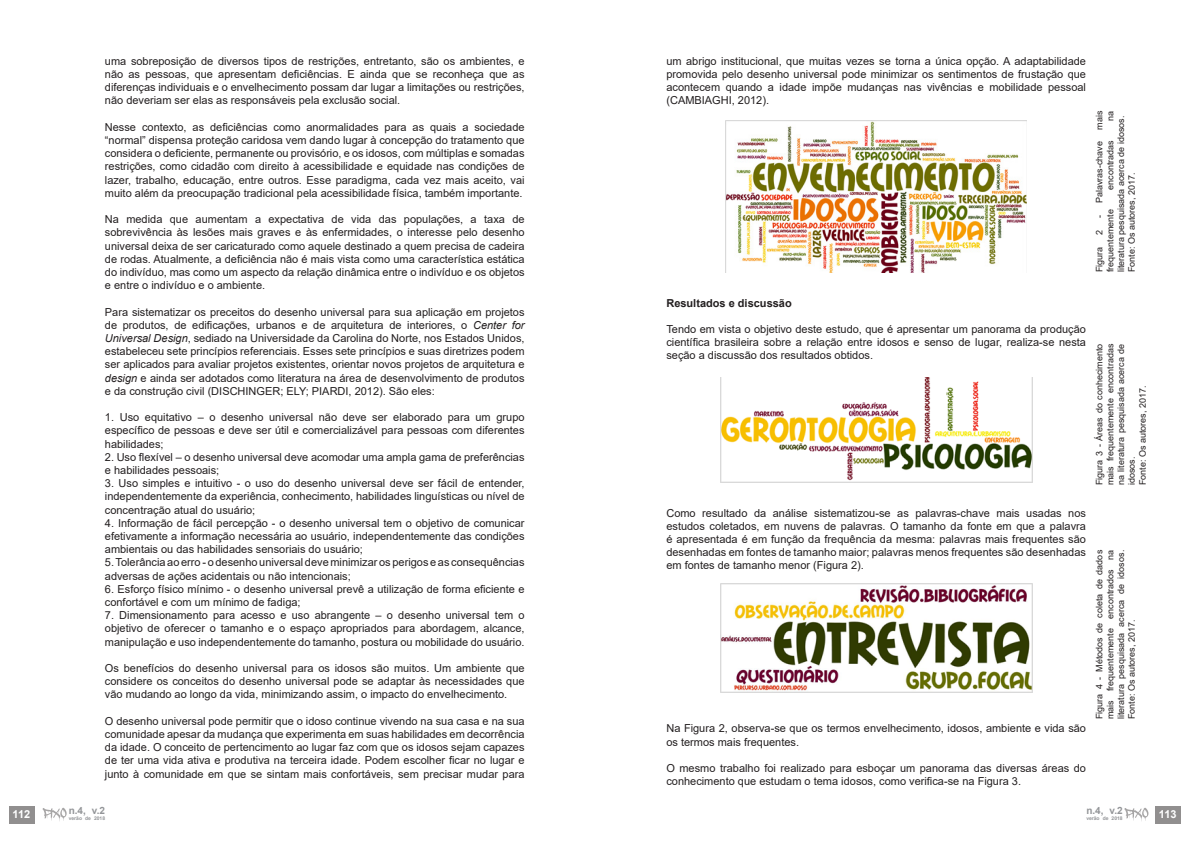
<style>
.page{position:relative;width:1191px;height:842px;background:#fff}
.page>*{position:absolute;margin:0;border:0;box-sizing:border-box;transform-origin:0 0}
.t1{font:11px/13.2px "Arial";color:#231f20;text-align:justify}
.t2{font:700 11px "Arial";color:#231f20}
.t3{font:700 11px "Arial";letter-spacing:-.025em;color:#fff}
.t4{font:700 10px "Arial";color:#939598}
.t5{font:9px/10.8px "Arial";color:#231f20;text-align:justify}
.t6{font:700 5px "Arial";color:#939598}
.s1{font-style:italic}
</style>
<div class="page">
<div style="left:1155px;top:806px;width:25px;height:17px;background:#918f8f"></div>
<svg style="left:1124px;top:808px;width:24px;height:13px"></svg>
<div style="left:9px;top:806px;width:25px;height:17px;background:#918f8f"></div>
<svg style="left:43px;top:808px;width:24px;height:13px"></svg>
<img style="left:726px;top:120px;width:300px;height:152px">
<img style="left:720px;top:377px;width:312px;height:106px">
<img style="left:720px;top:583px;width:312px;height:109px">
<p class="t3" style="left:13px;top:806px;width:19px">112</p>
<p class="t1" style="left:105px;top:54px;width:421px">uma sobreposição de diversos tipos de restrições, entretanto, são os ambientes, e não as pessoas, que apresentam deficiências. E ainda que se reconheça que as diferenças individuais e o envelhecimento possam dar lugar a limitações ou restrições, não deveriam ser elas as responsáveis pela exclusão social.</p>
<p class="t1" style="left:105px;top:120px;width:421px">Nesse contexto, as deficiências como anormalidades para as quais a sociedade “normal” dispensa proteção caridosa vem dando lugar à concepção do tratamento que considera o deficiente, permanente ou provisório, e os idosos, com múltiplas e somadas restrições, como cidadão com direito à acessibilidade e equidade nas condições de lazer, trabalho, educação, entre outros. Esse paradigma, cada vez mais aceito, vai muito além da preocupação tradicional pela acessibilidade física, também importante.</p>
<p class="t1" style="left:105px;top:213px;width:421px">Na medida que aumentam a expectativa de vida das populações, a taxa de sobrevivência às lesões mais graves e às enfermidades, o interesse pelo desenho universal deixa de ser caricaturado como aquele destinado a quem precisa de cadeira de rodas. Atualmente, a deficiência não é mais vista como uma característica estática do indivíduo, mas como um aspecto da relação dinâmica entre o indivíduo e os objetos e entre o indivíduo e o ambiente.</p>
<p class="t1" style="left:105px;top:305px;width:421px">Para sistematizar os preceitos do desenho universal para sua aplicação em projetos de produtos, de edificações, urbanos e de arquitetura de interiores, o <span class="s1">Center for Universal Design</span>, sediado na Universidade da Carolina do Norte, nos Estados Unidos, estabeleceu sete princípios referenciais. Esses sete princípios e suas diretrizes podem ser aplicados para avaliar projetos existentes, orientar novos projetos de arquitetura e <span class="s1">design</span> e ainda ser adotados como literatura na área de desenvolvimento de produtos e da construção civil (DISCHINGER; ELY; PIARDI, 2012). São eles:</p>
<p class="t1" style="left:105px;top:411px;width:421px">1. Uso equitativo – o desenho universal não deve ser elaborado para um grupo específico de pessoas e deve ser útil e comercializável para pessoas com diferentes habilidades;</p>
<p class="t1" style="left:105px;top:450px;width:421px">2. Uso flexível – o desenho universal deve acomodar uma ampla gama de preferências e habilidades pessoais;</p>
<p class="t1" style="left:105px;top:477px;width:421px">3. Uso simples e intuitivo - o uso do desenho universal deve ser fácil de entender, independentemente da experiência, conhecimento, habilidades linguísticas ou nível de concentração atual do usuário;</p>
<p class="t1" style="left:105px;top:516px;width:421px">4. Informação de fácil percepção - o desenho universal tem o objetivo de comunicar efetivamente a informação necessária ao usuário, independentemente das condições ambientais ou das habilidades sensoriais do usuário;</p>
<p class="t1" style="left:105px;top:556px;width:421px">5. Tolerância ao erro - o desenho universal deve minimizar os perigos e as consequências adversas de ações acidentais ou não intencionais;</p>
<p class="t1" style="left:105px;top:582px;width:421px">6. Esforço físico mínimo - o desenho universal prevê a utilização de forma eficiente e confortável e com um mínimo de fadiga;</p>
<p class="t1" style="left:105px;top:609px;width:421px">7. Dimensionamento para acesso e uso abrangente – o desenho universal tem o objetivo de oferecer o tamanho e o espaço apropriados para abordagem, alcance, manipulação e uso independentemente do tamanho, postura ou mobilidade do usuário.</p>
<p class="t1" style="left:105px;top:661px;width:421px">Os benefícios do desenho universal para os idosos são muitos. Um ambiente que considere os conceitos do desenho universal pode se adaptar às necessidades que vão mudando ao longo da vida, minimizando assim, o impacto do envelhecimento.</p>
<p class="t1" style="left:105px;top:714px;width:421px">O desenho universal pode permitir que o idoso continue vivendo na sua casa e na sua comunidade apesar da mudança que experimenta em suas habilidades em decorrência da idade. O conceito de pertencimento ao lugar faz com que os idosos sejam capazes de ter uma vida ativa e produtiva na terceira idade. Podem escolher ficar no lugar e junto à comunidade em que se sintam mais confortáveis, sem precisar mudar para</p>
<p class="t4" style="left:69px;top:804px;width:38px">n.4, v.2</p>
<p class="t6" style="left:69px;top:815px;width:38px">verão de 2018</p>
<p class="t1" style="left:666px;top:54px;width:421px">um abrigo institucional, que muitas vezes se torna a única opção. A adaptabilidade promovida pelo desenho universal pode minimizar os sentimentos de frustação que acontecem quando a idade impõe mudanças nas vivências e mobilidade pessoal (CAMBIAGHI, 2012).</p>
<p class="t5" style="left:1094px;top:130px;width:20px;rotate:-90deg">mais</p>
<p class="t5" style="left:1104px;top:272px;width:163px;text-indent:152px;rotate:-90deg">na literatura pesquisada acerca de idosos.</p>
<p class="t5" style="left:1104px;top:190px;width:51px;rotate:-90deg">encontradas</p>
<p class="t5" style="left:1094px;top:218px;width:78px;rotate:-90deg">- Palavras-chave</p>
<p class="t5" style="left:1126px;top:272px;width:101px;rotate:-90deg">Fonte: Os autores, 2017.</p>
<p class="t5" style="left:1104px;top:272px;width:65px;rotate:-90deg">frequentemente</p>
<p class="t5" style="left:1094px;top:235px;width:7px;rotate:-90deg">2</p>
<p class="t5" style="left:1094px;top:272px;width:27px;rotate:-90deg">Figura</p>
<p class="t2" style="left:666px;top:295px;width:127px">Resultados e discussão</p>
<p class="t1" style="left:666px;top:322px;width:421px">Tendo em vista o objetivo deste estudo, que é apresentar um panorama da produção científica brasileira sobre a relação entre idosos e senso de lugar, realiza-se nesta seção a discussão dos resultados obtidos.</p>
<p class="t5" style="left:1094px;top:485px;width:143px;rotate:-90deg">Figura 3 - Áreas do conhecimento mais frequentemente encontradas na literatura pesquisada acerca de idosos.</p>
<p class="t5" style="left:1137px;top:485px;width:101px;rotate:-90deg">Fonte: Os autores, 2017.</p>
<p class="t1" style="left:666px;top:506px;width:421px">Como resultado da análise sistematizou-se as palavras-chave mais usadas nos estudos coletados, em nuvens de palavras. O tamanho da fonte em que a palavra é apresentada é em função da frequência da mesma: palavras mais frequentes são desenhadas em fontes de tamanho maior; palavras menos frequentes são desenhadas em fontes de tamanho menor (Figura 2).</p>
<p class="t1" style="left:666px;top:722px;width:421px">Na Figura 2, observa-se que os termos envelhecimento, idosos, ambiente e vida são os termos mais frequentes.</p>
<p class="t1" style="left:666px;top:761px;width:421px">O mesmo trabalho foi realizado para esboçar um panorama das diversas áreas do conhecimento que estudam o tema idosos, como verifica-se na Figura 3.</p>
<p class="t5" style="left:1094px;top:719px;width:171px;rotate:-90deg">Figura 4 - Métodos de coleta de dados mais frequentemente encontrados na literatura pesquisada acerca de idosos.<br>Fonte: Os autores, 2017.</p>
<p class="t4" style="left:1086px;top:804px;width:38px">n.4, v.2</p>
<p class="t6" style="left:1086px;top:815px;width:38px">verão de 2018</p>
<p class="t3" style="left:1159px;top:806px;width:19px">113</p>
</div>
